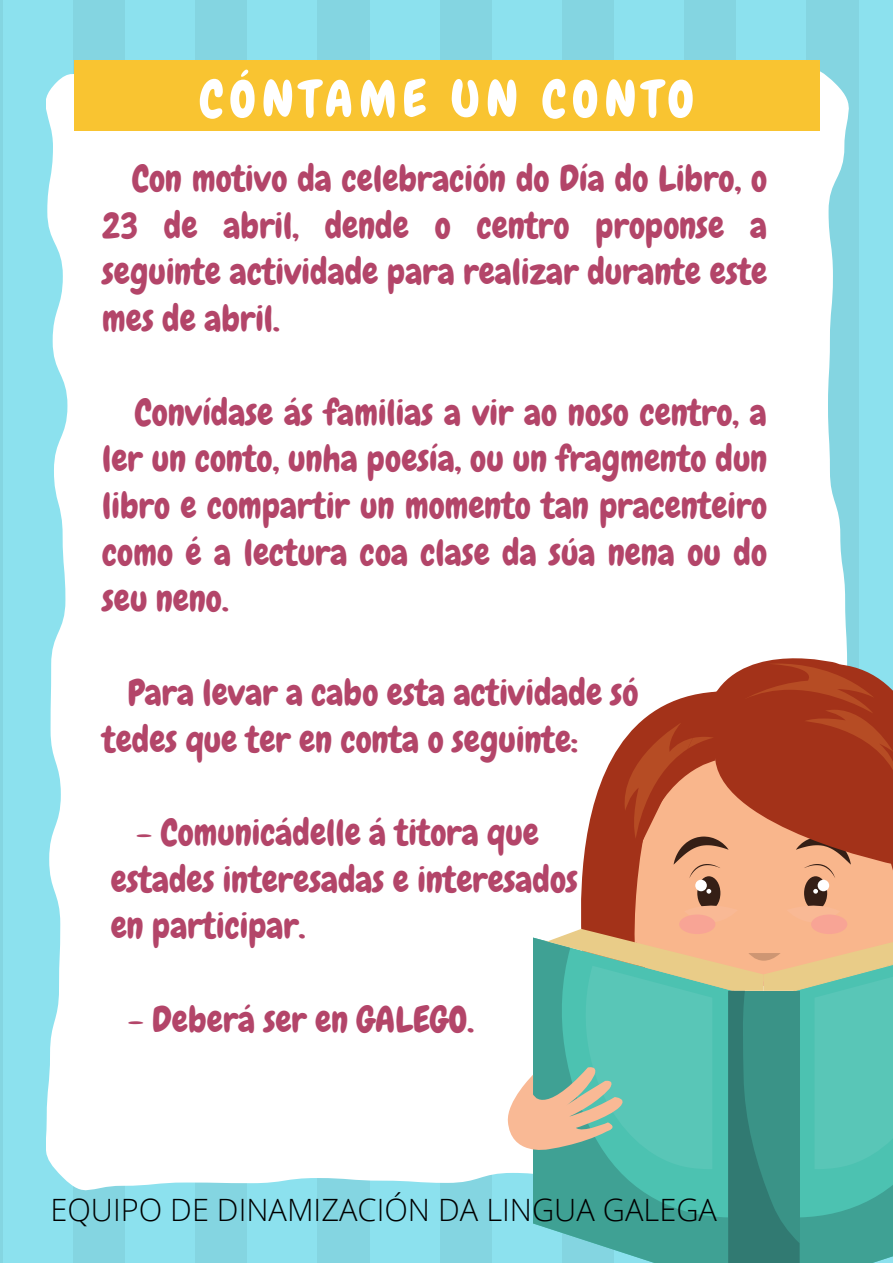
<style>
.page{position:relative;width:893px;height:1263px;background:#84d5e1}
.page>*{position:absolute;margin:0;border:0;box-sizing:border-box;transform-origin:0 0}
.t1{font:50.47px "Chewy";letter-spacing:.12em;color:#fff}
.t2{font:36px/46.7px "Chewy";color:#b34569;text-align:justify}
.t3{font:300 30.75px "Open Sans";color:#000}
</style>
<div class="page">
<div style="left:3px;top:0;width:70px;height:1263px;background:#8ce1ee"></div>
<div style="left:125px;top:0;width:70px;height:1263px;background:#8ce1ee"></div>
<div style="left:247px;top:0;width:70px;height:1263px;background:#8ce1ee"></div>
<div style="left:370px;top:0;width:70px;height:1263px;background:#8ce1ee"></div>
<div style="left:492px;top:0;width:70px;height:1263px;background:#8ce1ee"></div>
<div style="left:614px;top:0;width:70px;height:1263px;background:#8ce1ee"></div>
<div style="left:736px;top:0;width:70px;height:1263px;background:#8ce1ee"></div>
<div style="left:858px;top:0;width:35px;height:1263px;background:#8ce1ee"></div>
<div style="left:46px;top:66px;width:802px;height:1125px;background:#fff"></div>
<svg style="left:715px;top:641px;width:144px;height:22px;background:#edebea"></svg>
<svg style="left:506px;top:663px;width:387px;height:600px;background:#9aa692"></svg>
<div style="left:74px;top:61px;width:745px;height:69px;background:#f9c431"></div>
<h1 class="t1" style="left:199px;top:67px;width:496px">CÓNTAME UN CONTO</h1>
<p class="t2" style="left:102px;top:155px;width:666px;text-indent:30px">Con motivo da celebración do Día do Libro, o 23 de abril, dende o centro proponse a seguinte actividade para realizar durante este mes de abril.</p>
<p class="t2" style="left:102px;top:389px;width:666px;text-indent:33px">Convídase ás familias a vir ao noso centro, a ler un conto, unha poesía, ou un fragmento dun libro e compartir un momento tan pracenteiro como é a lectura coa clase da súa nena ou do seu neno.</p>
<p class="t2" style="left:102px;top:669px;width:538px;text-indent:25px">Para levar a cabo esta actividade só tedes que ter en conta o seguinte:</p>
<p class="t2" style="left:111px;top:809px;width:469px;text-align:left;text-indent:25px">- Comunicádelle á titora que estades interesadas e interesados en participar.</p>
<p class="t2" style="left:128px;top:996px;width:348px">- Deberá ser en GALEGO.</p>
<p class="t3" style="left:50px;top:1188px;width:668px">EQUIPO DE DINAMIZACIÓN DA LINGUA GALEGA</p>
</div>
